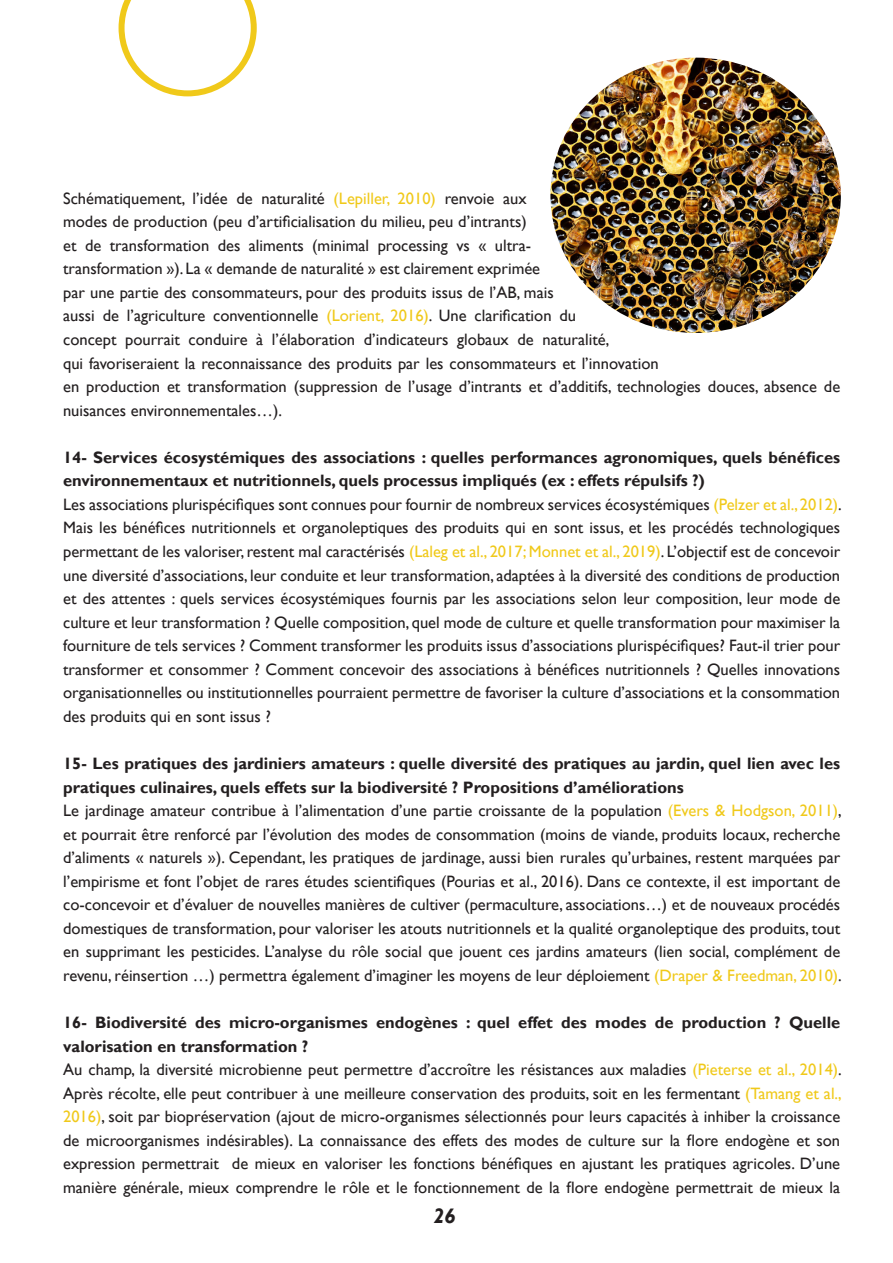
<style>
.page{position:relative;width:893px;height:1263px;background:#fff}
.page>*{position:absolute;margin:0;border:0;box-sizing:border-box;transform-origin:0 0}
.t1{font:italic 700 21px "Gill Sans";color:#231f20}
.t2{font:16.5px/23.5px "Gill Sans";color:#231f20;text-align:justify}
.t3{font:700 16.5px/23.5px "Gill Sans";color:#231f20}
.s1{color:#f0c91a}
</style>
<div class="page">
<svg style="left:119px;top:0;width:138px;height:96px"></svg>
<img style="left:550px;top:58px;width:291px;height:275px">
<p class="t2" style="left:63px;top:187px;width:779px;text-align:left">Schématiquement, l’idée de naturalité <span class="s1">(Lepiller, 2010)</span> renvoie aux<br>modes de production (peu d’artificialisation du milieu, peu d’intrants)<br>et de transformation des aliments (minimal processing vs « ultra-<br>transformation »). La « demande de naturalité » est clairement exprimée<br>par une partie des consommateurs, pour des produits issus de l’AB, mais<br>aussi de l’agriculture conventionnelle <span class="s1">(Lorient, 2016)</span>. Une clarification du<br>concept pourrait conduire à l’élaboration d’indicateurs globaux de naturalité,<br>qui favoriseraient la reconnaissance des produits par les consommateurs et l’innovation<br>en production et transformation (suppression de l’usage d’intrants et d’additifs, technologies douces, absence de nuisances environnementales…).</p>
<p class="t3" style="left:63px;top:446px;width:779px">14- Services écosystémiques des associations : quelles performances agronomiques, quels bénéfices environnementaux et nutritionnels, quels processus impliqués (ex : effets répulsifs ?)</p>
<p class="t2" style="left:63px;top:493px;width:780px">Les associations plurispécifiques sont connues pour fournir de nombreux services écosystémiques <span class="s1">(Pelzer et al., 2012)</span>.<br>Mais les bénéfices nutritionnels et organoleptiques des produits qui en sont issus, et les procédés technologiques permettant de les valoriser, restent mal caractérisés <span class="s1">(Laleg et al., 2017; Monnet et al., 2019)</span>. L’objectif est de concevoir une diversité d’associations, leur conduite et leur transformation, adaptées à la diversité des conditions de production et des attentes : quels services écosystémiques fournis par les associations selon leur composition, leur mode de culture et leur transformation ? Quelle composition, quel mode de culture et quelle transformation pour maximiser la fourniture de tels services ? Comment transformer les produits issus d’associations plurispécifiques? Faut-il trier pour transformer et consommer ? Comment concevoir des associations à bénéfices nutritionnels ? Quelles innovations organisationnelles ou institutionnelles pourraient permettre de favoriser la culture d’associations et la consommation des produits qui en sont issus ?</p>
<p class="t3" style="left:63px;top:752px;width:779px">15- Les pratiques des jardiniers amateurs : quelle diversité des pratiques au jardin, quel lien avec les pratiques culinaires, quels effets sur la biodiversité ? Propositions d’améliorations</p>
<p class="t2" style="left:63px;top:799px;width:780px">Le jardinage amateur contribue à l’alimentation d’une partie croissante de la population <span class="s1">(Evers &amp; Hodgson, 2011)</span>, et pourrait être renforcé par l’évolution des modes de consommation (moins de viande, produits locaux, recherche d’aliments « naturels »). Cependant, les pratiques de jardinage, aussi bien rurales qu’urbaines, restent marquées par l’empirisme et font l’objet de rares études scientifiques (Pourias et al., 2016). Dans ce contexte, il est important de co-concevoir et d’évaluer de nouvelles manières de cultiver (permaculture, associations…) et de nouveaux procédés domestiques de transformation, pour valoriser les atouts nutritionnels et la qualité organoleptique des produits, tout en supprimant les pesticides. L’analyse du rôle social que jouent ces jardins amateurs (lien social, complément de revenu, réinsertion …) permettra également d’imaginer les moyens de leur déploiement <span class="s1">(Draper &amp; Freedman, 2010)</span>.</p>
<p class="t3" style="left:63px;top:1011px;width:779px">16- Biodiversité des micro-organismes endogènes : quel effet des modes de production ? Quelle valorisation en transformation ?</p>
<p class="t2" style="left:63px;top:1058px;width:780px">Au champ, la diversité microbienne peut permettre d’accroître les résistances aux maladies <span class="s1">(Pieterse et al., 2014)</span>.<br>Après récolte, elle peut contribuer à une meilleure conservation des produits, soit en les fermentant <span class="s1">(Tamang et al., 2016)</span>, soit par biopréservation (ajout de micro-organismes sélectionnés pour leurs capacités à inhiber la croissance de microorganismes indésirables). La connaissance des effets des modes de culture sur la flore endogène et son expression permettrait de mieux en valoriser les fonctions bénéfiques en ajustant les pratiques agricoles. D’une manière générale, mieux comprendre le rôle et le fonctionnement de la flore endogène permettrait de mieux la</p>
<p class="t1" style="left:433px;top:1204px;width:24px">26</p>
</div>
